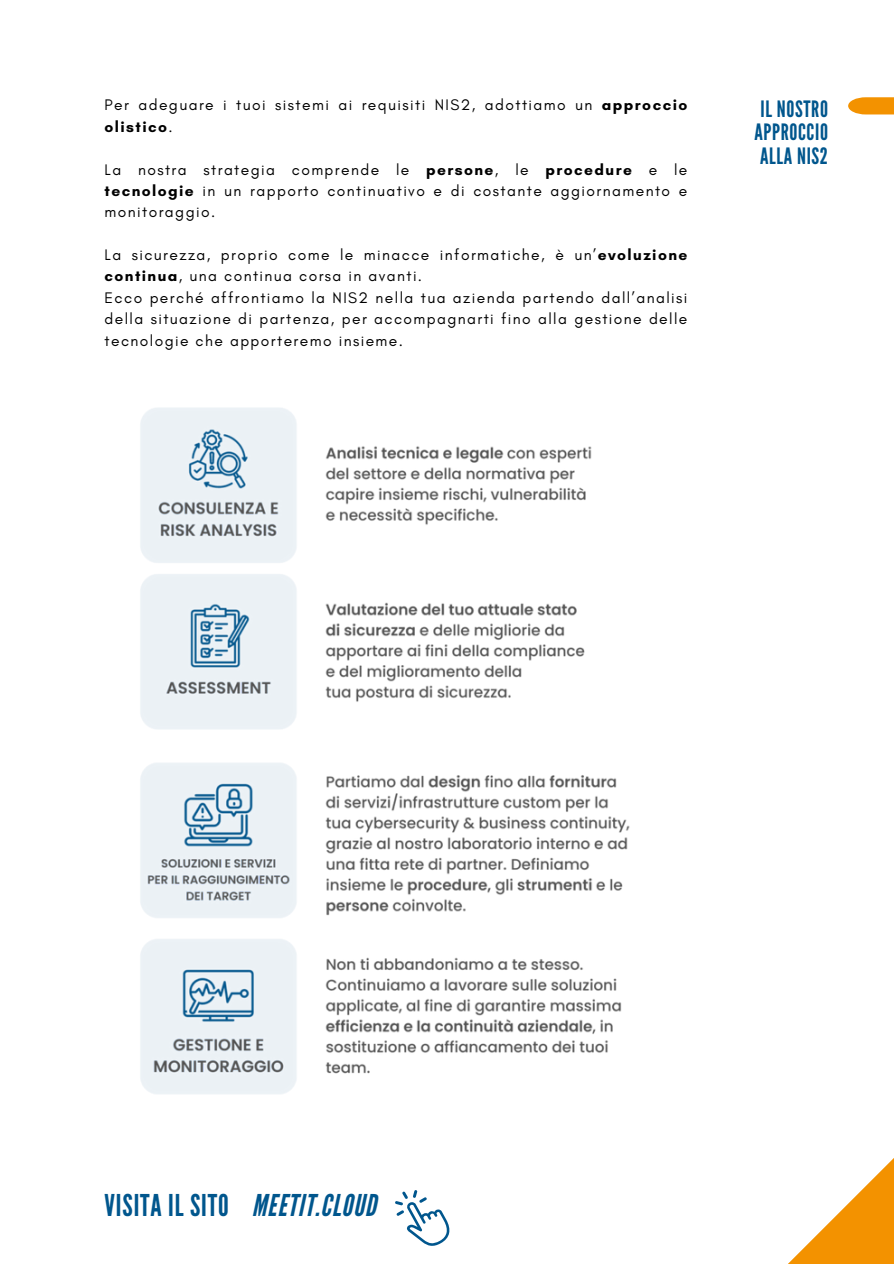
<style>
.page{position:relative;width:894px;height:1264px;background:#fff}
.page>*{position:absolute;margin:0;border:0;box-sizing:border-box;transform-origin:0 0}
.t1{font:30px "League Gothic";letter-spacing:.03em;color:#00568d}
.t2{font:22.5px/23.7px "League Gothic";letter-spacing:.03em;color:#00568d;text-align:justify}
.t3{font:15.6px/21.3px "Glacial Indifference";letter-spacing:.09em;color:#000}
.s1{font-weight:700}
.s2{font-style:italic}
</style>
<div class="page">
<svg style="left:449px;top:1159px;width:444px;height:104px"></svg>
<svg style="left:395px;top:1190px;width:54px;height:56px"></svg>
<div style="left:847px;top:97px;width:46px;height:17px;background:#f39200"></div>
<img style="left:140px;top:408px;width:490px;height:686px">
<h2 class="t3" style="left:104px;top:94px;width:584px">Per adeguare i tuoi sistemi ai requisiti NIS2, adottiamo un <span class="s1">approccio olistico</span>.</h2>
<p class="t3" style="left:104px;top:158px;width:584px;text-align:justify">La nostra strategia comprende le <span class="s1">persone</span>, le <span class="s1">procedure</span> e le <span class="s1">tecnologie</span> in un rapporto continuativo e di costante aggiornamento e monitoraggio.</p>
<p class="t3" style="left:104px;top:244px;width:584px">La sicurezza, proprio come le minacce informatiche, è un’<span class="s1">evoluzione continua</span>, una continua corsa in avanti.</p>
<p class="t3" style="left:104px;top:287px;width:584px;text-align:justify">Ecco perché affrontiamo la NIS2 nella tua azienda partendo dall’analisi della situazione di partenza, per accompagnarti fino alla gestione delle tecnologie che apporteremo insieme.</p>
<p class="t2" style="left:754px;top:97px;width:75px">IL NOSTRO APPROCCIO ALLA NIS2</p>
<p class="t1" style="left:104px;top:1188px;width:273px">VISITA IL SITO <span class="s2">MEETIT.CLOUD</span></p>
</div>
